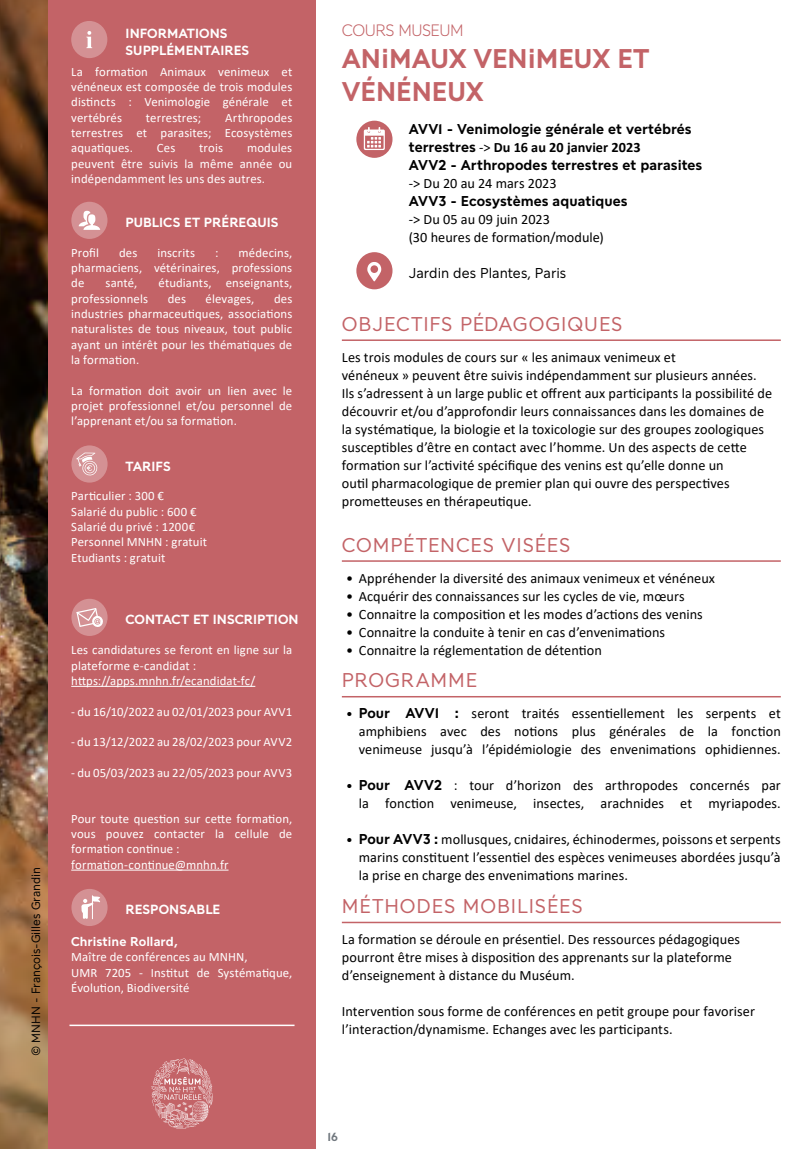
<style>
.page{position:relative;width:808px;height:1149px;background:#fff}
.page>*{position:absolute;margin:0;border:0;box-sizing:border-box;transform-origin:0 0}
.t1{font:700 27px/32.4px "Buffon Pro";color:#c36367}
.t2{font:20.25px "Buffon Standard";letter-spacing:.045em;color:#c36367}
.t3{font:300 16.5px "Buffon Standard";letter-spacing:-.025em;color:#c36367}
.t4{font:14.25px/18px "Calibri";letter-spacing:.005em;color:#000}
.t5{font:700 14.25px "Buffon Pro";letter-spacing:.005em;color:#000}
.t6{font:700 14.25px "Calibri";letter-spacing:.005em;color:#000}
.t7{font:14.25px "Buffon Pro";color:#000}
.t8{font:700 13.5px/16.2px "Buffon Standard";letter-spacing:.005em;color:#fff}
.t9{font:12.75px/15.3px "Calibri";letter-spacing:.01em;color:#fff;text-align:justify}
.t10{font:700 12.75px "Buffon Pro";letter-spacing:.005em;color:#fff}
.t11{font:12px "Buffon Pro";color:#000}
.t12{font:700 12px "Buffon Standard";color:#70777e}
.s1{font-family:"Buffon Pro"}
.s2{font-weight:400}
.s3{font-family:"Buffon Pro";font-weight:700}
</style>
<div class="page">
<img style="left:0;top:0;width:48px;height:1148px">
<div style="left:48px;top:0;width:267px;height:1148px;background:#c36367"></div>
<svg style="left:71px;top:445px;width:37px;height:37px"></svg>
<svg style="left:76px;top:452px;width:22px;height:24px"></svg>
<div style="left:356px;top:121px;width:36px;height:37px;background:#c36367;border-radius:50%"></div>
<div style="left:356px;top:252px;width:36px;height:37px;background:#c36367;border-radius:50%"></div>
<svg style="left:367px;top:262px;width:14px;height:19px"></svg>
<svg style="left:364px;top:127px;width:21px;height:23px"></svg>
<svg style="left:71px;top:598px;width:37px;height:37px"></svg>
<hr style="left:71px;top:685px;width:184px;height:1px;background:#fff">
<hr style="left:71px;top:869px;width:157px;height:1px;background:#fff">
<svg style="left:76px;top:607px;width:27px;height:20px"></svg>
<svg style="left:71px;top:888px;width:37px;height:37px"></svg>
<svg style="left:81px;top:895px;width:19px;height:23px"></svg>
<div style="left:71px;top:202px;width:36px;height:37px;background:#d49194;border-radius:50%"></div>
<svg style="left:79px;top:211px;width:21px;height:19px"></svg>
<div style="left:71px;top:21px;width:36px;height:37px;background:#d49194;border-radius:50%"></div>
<svg style="left:86px;top:31px;width:6px;height:17px"></svg>
<hr style="left:342px;top:339px;width:439px;height:2px;background:#c36367">
<hr style="left:342px;top:560px;width:439px;height:1px;background:#c36367">
<hr style="left:342px;top:695px;width:439px;height:2px;background:#c36367">
<hr style="left:342px;top:921px;width:439px;height:1px;background:#c36367">
<svg style="left:151px;top:1058px;width:62px;height:70px"></svg>
<hr style="left:69px;top:1024px;width:225px;height:1px;background:#fff">
<p class="t11" style="left:29px;top:1055px;width:190px;rotate:-90deg">© MNHN - François-Gilles Grandin</p>
<p class="t8" style="left:126px;top:26px;width:125px">INFORMATIONS<br>SUPPLÉMENTAIRES</p>
<p class="t9" style="left:71px;top:64px;width:223px">La formation Animaux venimeux et vénéneux est composée de trois modules distincts : Venimologie générale et vertébrés</p>
<p class="t9" style="left:71px;top:109px;width:223px;text-indent:154px">Arthropodes terrestres et parasites; Ecosystèmes aquatiques.</p>
<p class="t9" style="left:146px;top:109px;width:57px">terrestres;</p>
<p class="t9" style="left:71px;top:140px;width:223px;text-indent:176px">modules peuvent être suivis la même année ou indépendamment les uns des autres.</p>
<p class="t9" style="left:157px;top:140px;width:20px">Ces</p>
<p class="t9" style="left:199px;top:140px;width:25px">trois</p>
<p class="t8" style="left:125px;top:214px;width:154px">PUBLICS ET PRÉREQUIS</p>
<p class="t9" style="left:71px;top:244px;width:223px;text-indent:167px">médecins, pharmaciens, vétérinaires, professions de</p>
<p class="t9" style="left:71px;top:244px;width:29px">Profil</p>
<p class="t9" style="left:119px;top:244px;width:20px">des</p>
<p class="t9" style="left:157px;top:244px;width:39px">inscrits</p>
<p class="t9" style="left:215px;top:244px;width:5px">:</p>
<p class="t9" style="left:106px;top:275px;width:33px">santé,</p>
<p class="t9" style="left:159px;top:275px;width:135px">étudiants, enseignants,</p>
<p class="t9" style="left:71px;top:290px;width:78px">professionnels</p>
<p class="t9" style="left:168px;top:290px;width:20px">des</p>
<p class="t9" style="left:206px;top:290px;width:50px">élevages,</p>
<p class="t9" style="left:71px;top:290px;width:223px;text-indent:203px">des industries pharmaceutiques, associations naturalistes de tous niveaux, tout public ayant un intérêt pour les thématiques de la formation.</p>
<p class="t9" style="left:71px;top:382px;width:223px">La formation doit avoir un lien avec le projet professionnel et/ou personnel de l’apprenant et/ou sa formation.</p>
<p class="t8" style="left:125px;top:458px;width:47px">TARIFS</p>
<p class="t9" style="left:71px;top:488px;width:137px;text-align:left">Particulier : 300 €<br>Salarié du public : 600 €<br>Salarié du privé : 1200€<br>Personnel MNHN : gratuit<br>Etudiants : gratuit</p>
<p class="t8" style="left:125px;top:611px;width:175px">CONTACT ET INSCRIPTION</p>
<p class="t9" style="left:71px;top:642px;width:223px;text-align:left">Les candidatures se feront en ligne sur la plateforme e-candidat : https://apps.mnhn.fr/ecandidat-fc/</p>
<p class="t9" style="left:71px;top:703px;width:223px">- du 16/10/2022 au 02/01/2023 pour AVV1</p>
<p class="t9" style="left:71px;top:733px;width:223px">- du 13/12/2022 au 28/02/2023 pour AVV2</p>
<p class="t9" style="left:71px;top:764px;width:223px">- du 05/03/2023 au 22/05/2023 pour AVV3</p>
<p class="t9" style="left:71px;top:810px;width:223px;text-align:left">Pour toute question sur cette formation, vous pouvez contacter la cellule de formation continue : formation-continue@mnhn.fr</p>
<p class="t8" style="left:125px;top:901px;width:96px">RESPONSABLE</p>
<p class="t10" style="left:71px;top:932px;width:108px">Christine Rollard,</p>
<p class="t9" style="left:71px;top:948px;width:223px;text-align:left">Maître de conférences au MNHN,<br>UMR 7205 - Institut de Systématique,<br>Évolution, Biodiversité</p>
<p class="t3" style="left:342px;top:20px;width:123px">COURS MUSEUM</p>
<h1 class="t1" style="left:342px;top:43px;width:309px">ANIMAUX VENIMEUX ET<br>VÉNÉNEUX</h1>
<p class="t5" style="left:409px;top:119px;width:284px">AVV1 - Venimologie générale et vertébrés</p>
<p class="t6" style="left:409px;top:137px;width:233px"><span class="s1">terrestres</span> <span class="s2">-&gt;</span> Du 16 au 20 janvier 2023</p>
<p class="t5" style="left:409px;top:155px;width:295px">AVV2 - Arthropodes terrestres et parasites</p>
<p class="t4" style="left:409px;top:173px;width:149px">-&gt; Du 20 au 24 mars 2023</p>
<p class="t5" style="left:409px;top:191px;width:220px">AVV3 - Ecosystèmes aquatiques</p>
<p class="t4" style="left:409px;top:209px;width:197px">-&gt; Du 05 au 09 juin 2023<br>(30 heures de formation/module)</p>
<p class="t7" style="left:409px;top:265px;width:159px">Jardin des Plantes, Paris</p>
<h2 class="t2" style="left:342px;top:312px;width:282px">OBJECTIFS PÉDAGOGIQUES</h2>
<p class="t4" style="left:342px;top:347px;width:432px">Les trois modules de cours sur « les animaux venimeux et<br>vénéneux » peuvent être suivis indépendamment sur plusieurs années.<br>Ils s’adressent à un large public et offrent aux participants la possibilité de découvrir et/ou d’approfondir leurs connaissances dans les domaines de la systématique, la biologie et la toxicologie sur des groupes zoologiques susceptibles d’être en contact avec l’homme. Un des aspects de cette formation sur l’activité spécifique des venins est qu’elle donne un<br>outil pharmacologique de premier plan qui ouvre des perspectives prometteuses en thérapeutique.</p>
<h2 class="t2" style="left:342px;top:532px;width:230px">COMPÉTENCES VISÉES</h2>
<p class="t4" style="left:346px;top:568px;width:370px">• Appréhender la diversité des animaux venimeux et vénéneux</p>
<p class="t4" style="left:346px;top:586px;width:340px">• Acquérir des connaissances sur les cycles de vie, mœurs</p>
<p class="t4" style="left:346px;top:604px;width:358px">• Connaitre la composition et les modes d’actions des venins</p>
<p class="t4" style="left:346px;top:622px;width:320px">• Connaitre la conduite à tenir en cas d’envenimations</p>
<p class="t4" style="left:346px;top:640px;width:257px">• Connaitre la réglementation de détention</p>
<h2 class="t2" style="left:342px;top:668px;width:137px">PROGRAMME</h2>
<p class="t4" style="left:359px;top:704px;width:423px;text-align:justify;text-indent:-13px"><span class="s3">• Pour AVV1 :</span> seront traités essentiellement les serpents et amphibiens avec des notions plus générales de la fonction venimeuse jusqu’à l’épidémiologie des envenimations ophidiennes.</p>
<p class="t4" style="left:346px;top:776px;width:436px;text-align:right"><span class="s3">• Pour AVV2</span> : tour d’horizon des arthropodes concernés par la fonction venimeuse, insectes, arachnides et myriapodes.</p>
<p class="t4" style="left:359px;top:830px;width:423px;text-align:justify;text-indent:-13px"><span class="s3">• Pour AVV3 :</span> mollusques, cnidaires, échinodermes, poissons et serpents marins constituent l’essentiel des espèces venimeuses abordées jusqu’à la prise en charge des envenimations marines.</p>
<h2 class="t2" style="left:342px;top:893px;width:242px">MÉTHODES MOBILISÉES</h2>
<p class="t4" style="left:342px;top:929px;width:400px">La formation se déroule en présentiel. Des ressources pédagogiques pourront être mises à disposition des apprenants sur la plateforme d’enseignement à distance du Muséum.</p>
<p class="t4" style="left:342px;top:1001px;width:415px">Intervention sous forme de conférences en petit groupe pour favoriser l’interaction/dynamisme. Echanges avec les participants.</p>
<p class="t12" style="left:327px;top:1128px;width:12px">16</p>
</div>
